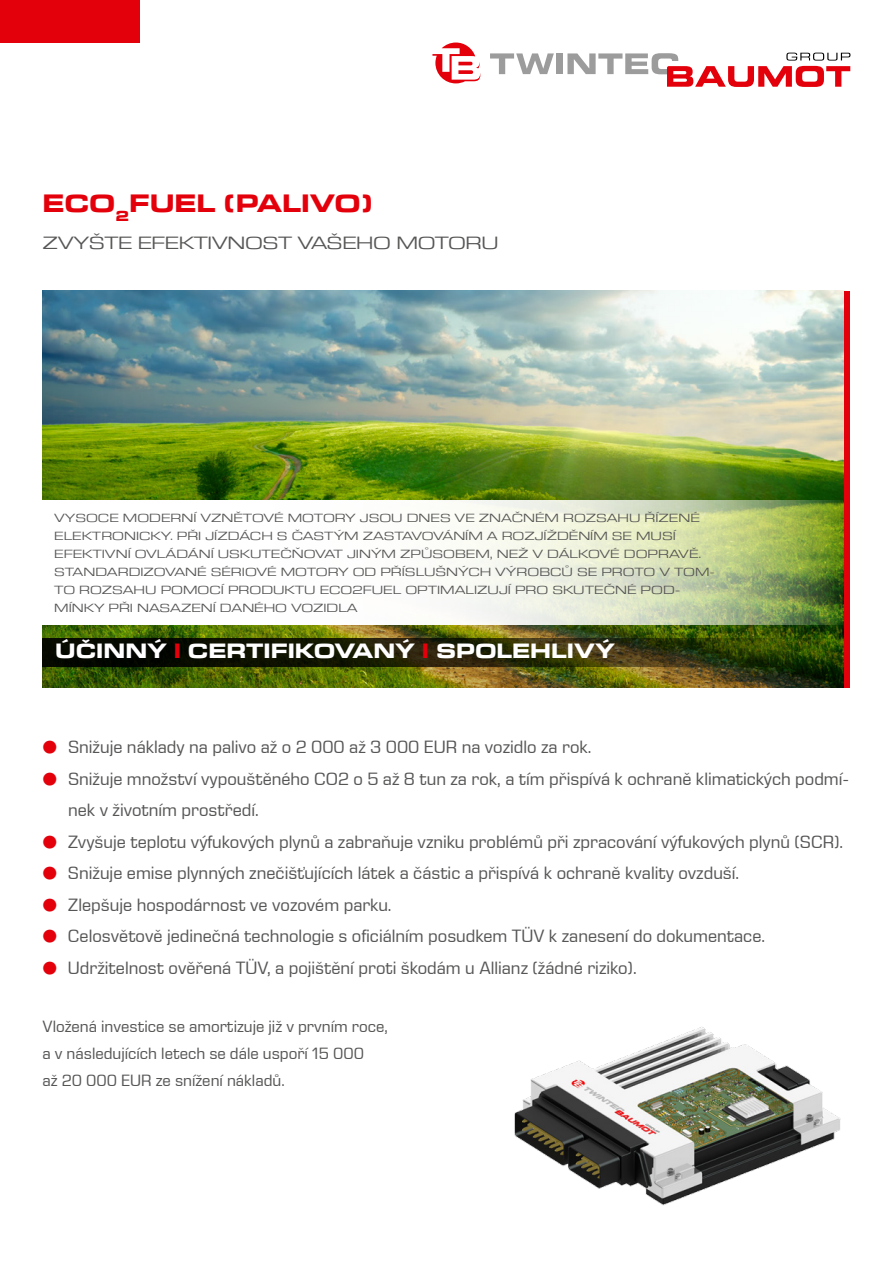
<style>
.page{position:relative;width:893px;height:1263px;background:#fff}
.page>*{position:absolute;margin:0;border:0;box-sizing:border-box;transform-origin:0 0}
.t1{font:700 expanded 25.5px "Eurostile Next LT Pro";color:#e3000b}
.t2{font:700 expanded 21px "Eurostile Next LT Pro";color:#fff}
.t3{font:18px/31.5px "Eurostile Next LT Com";color:#565655}
.t4{font:expanded 18px "Eurostile Next LT Pro";letter-spacing:-.02em;color:#565655}
.t5{font:16.5px/27px "Eurostile Next LT Com";color:#565655}
.t6{font:expanded 12px/18px "Eurostile Next LT Pro";color:#565655}
.s1{color:#e3000b}
</style>
<div class="page">
<div style="left:0;top:0;width:140px;height:42px;background:#e3000b"></div>
<svg style="left:432px;top:43px;width:48px;height:40px"></svg>
<div style="left:557px;top:53px;width:6px;height:21px;background:#9c9c9c"></div>
<svg style="left:490px;top:53px;width:64px;height:21px"></svg>
<svg style="left:567px;top:53px;width:283px;height:34px"></svg>
<img style="left:43px;top:290px;width:803px;height:398px">
<div style="left:844px;top:291px;width:6px;height:397px;background:#e3000b"></div>
<svg style="left:43px;top:501px;width:800px;height:124px"></svg>
<svg style="left:43px;top:638px;width:796px;height:28px;background:#202505"></svg>
<img style="left:514px;top:1027px;width:327px;height:179px">
<h1 class="t1" style="left:43px;top:189px;width:331px">ECO<sub>2</sub>FUEL (PALIVO)</h1>
<p class="t4" style="left:43px;top:233px;width:458px">ZVYŠTE EFEKTIVNOST VAŠEHO MOTORU</p>
<p class="t6" style="left:54px;top:509px;width:662px">VYSOCE MODERNÍ VZNĚTOVÉ MOTORY JSOU DNES VE ZNAČNÉM ROZSAHU ŘÍZENÉ ELEKTRONICKY. PŘI JÍZDÁCH S ČASTÝM ZASTAVOVÁNÍM A ROZJÍŽDĚNÍM SE MUSÍ EFEKTIVNÍ OVLÁDÁNÍ USKUTEČŇOVAT JINÝM ZPŮSOBEM, NEŽ V DÁLKOVÉ DOPRAVĚ.<br>STANDARDIZOVANÉ SÉRIOVÉ MOTORY OD PŘÍSLUŠNÝCH VÝROBCŮ SE PROTO V TOM-TO ROZSAHU POMOCÍ PRODUKTU ECO2FUEL OPTIMALIZUJÍ PRO SKUTEČNÉ POD-MÍNKY PŘI NASAZENÍ DANÉHO VOZIDLA</p>
<p class="t2" style="left:55px;top:639px;width:561px">ÚČINNÝ <span class="s1">I</span> CERTIFIKOVANÝ <span class="s1">I</span> SPOLEHLIVÝ</p>
<p class="t3" style="left:68px;top:732px;width:783px">Snižuje náklady na palivo až o 2 000 až 3 000 EUR na vozidlo za rok.<br>Snižuje množství vypouštěného CO2 o 5 až 8 tun za rok, a tím přispívá k ochraně klimatických podmí&shy;nek v životním prostředí.<br>Zvyšuje teplotu výfukových plynů a zabraňuje vzniku problémů při zpracování výfukových plynů (SCR).<br>Snižuje emise plynných znečišťujících látek a částic a přispívá k ochraně kvality ovzduší.<br>Zlepšuje hospodárnost ve vozovém parku.<br>Celosvětově jedinečná technologie s oficiálním posudkem TÜV k zanesení do dokumentace.<br>Udržitelnost ověřená TÜV, a pojištění proti škodám u Allianz (žádné riziko).</p>
<p class="t5" style="left:43px;top:1013px;width:347px">Vložená investice se amortizuje již v prvním roce, a v následujících letech se dále uspoří 15 000<br>až 20 000 EUR ze snížení nákladů.</p>
</div>
